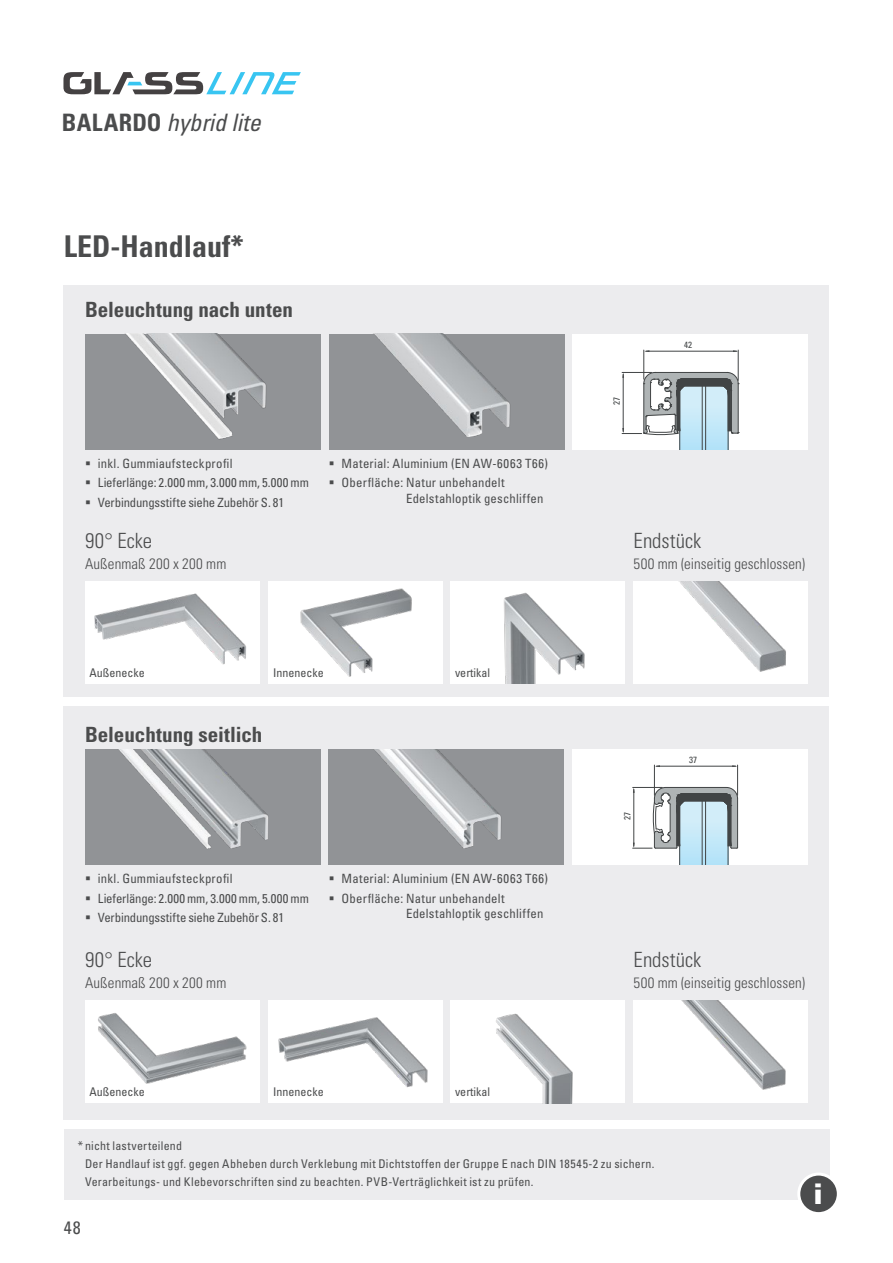
<style>
.page{position:relative;width:893px;height:1263px;background:#fff}
.page>*{position:absolute;margin:0;border:0;box-sizing:border-box;transform-origin:0 0}
.t1{font:700 condensed 30px "Univers LT Std";color:#4b4c4d}
.t2{font:900 28.5px "Univers LT Std";color:#fff}
.t3{font:italic condensed 24px "Univers LT Std";color:#4b4c4d}
.t4{font:700 condensed 21px "Univers LT Std";color:#4b4c4d}
.t5{font:300 condensed 21px "Univers LT Std";color:#4b4c4d}
.t6{font:condensed 18px "Univers LT Std";color:#4b4c4d}
.t7{font:300 condensed 15px "Univers LT Std";letter-spacing:.005em;color:#4b4c4d}
.t8{font:condensed 12.75px/15.3px "Univers LT Std";letter-spacing:.015em;color:#4b4c4d}
.t9{font:condensed 12.75px "Univers LT Std";letter-spacing:-.005em;color:#4b4c4d}
.t10{font:condensed 12.75px "Univers LT Std";letter-spacing:-.015em;color:#4b4c4d}
.t11{font:condensed 12px/18px "Univers LT Std";letter-spacing:.015em;color:#4b4c4d}
.t12{font:condensed 9px "Univers LT Std";color:#414445}
.s1{font-weight:700;font-style:normal}
</style>
<div class="page">
<svg style="left:63px;top:72px;width:238px;height:22px"></svg>
<div style="left:64px;top:285px;width:765px;height:835px;background:#ececee"></div>
<img style="left:85px;top:334px;width:235px;height:115px">
<img style="left:85px;top:749px;width:235px;height:116px">
<img style="left:329px;top:334px;width:235px;height:115px">
<img style="left:329px;top:749px;width:235px;height:116px">
<div style="left:573px;top:334px;width:235px;height:115px;background:#fff"></div>
<svg style="left:622px;top:350px;width:117px;height:99px"></svg>
<div style="left:573px;top:749px;width:235px;height:116px;background:#fff"></div>
<hr style="left:737px;top:765px;width:1px;height:30px;background:#414445">
<hr style="left:654px;top:765px;width:1px;height:30px;background:#414445">
<hr style="left:656px;top:766px;width:80px;height:1px;background:#414445">
<svg style="left:633px;top:787px;width:105px;height:78px"></svg>
<div style="left:0;top:697px;width:893px;height:9px;background:#fff"></div>
<div style="left:64px;top:1129px;width:765px;height:70px;background:#ececee"></div>
<div style="left:799px;top:1174px;width:39px;height:39px;background:#4b4c4d;border-radius:50%"></div>
<div style="left:797px;top:1172px;width:43px;height:43px;border:3px solid #fff;border-radius:50%"></div>
<img style="left:451px;top:581px;width:174px;height:102px">
<img style="left:451px;top:1001px;width:174px;height:102px">
<img style="left:634px;top:581px;width:174px;height:102px">
<img style="left:634px;top:1001px;width:174px;height:102px">
<img style="left:268px;top:581px;width:174px;height:102px">
<div style="left:268px;top:1001px;width:174px;height:102px;background:#fff"></div>
<img style="left:278px;top:1017px;width:150px;height:71px">
<div style="left:85px;top:581px;width:174px;height:102px;background:#fff"></div>
<img style="left:94px;top:593px;width:153px;height:72px">
<div style="left:85px;top:1001px;width:174px;height:102px;background:#fff"></div>
<img style="left:98px;top:1013px;width:149px;height:71px">
<h3 class="t3" style="left:62px;top:107px;width:200px"><span class="s1">BALARDO</span> hybrid lite</h3>
<h1 class="t1" style="left:64px;top:228px;width:181px">LED-Handlauf*</h1>
<h3 class="t4" style="left:85px;top:297px;width:210px">Beleuchtung nach unten</h3>
<p class="t8" style="left:85px;top:455px;width:149px">▪ inkl. Gummiaufsteckprofil</p>
<p class="t9" style="left:85px;top:475px;width:225px">▪ Lieferlänge: 2.000 mm, 3.000 mm, 5.000 mm</p>
<p class="t10" style="left:85px;top:494px;width:201px">▪ Verbindungsstifte siehe Zubehör S. 81</p>
<h3 class="t5" style="left:85px;top:528px;width:69px">90° Ecke</h3>
<p class="t7" style="left:85px;top:554px;width:143px">Außenmaß 200 x 200 mm</p>
<p class="t8" style="left:329px;top:455px;width:221px">▪ Material: Aluminium (EN AW-6063 T66)</p>
<p class="t8" style="left:406px;top:475px;width:139px;text-indent:-77px">▪ Oberfläche: Natur unbehandelt<br>Edelstahloptik geschliffen</p>
<p class="t12" style="left:611px;top:405px;width:9px;rotate:-90deg">27</p>
<p class="t12" style="left:684px;top:339px;width:9px">42</p>
<h3 class="t5" style="left:634px;top:528px;width:69px">Endstück</h3>
<p class="t7" style="left:634px;top:554px;width:173px">500 mm (einseitig geschlossen)</p>
<p class="t11" style="left:89px;top:663px;width:57px">Außenecke</p>
<p class="t11" style="left:273px;top:663px;width:52px">Innenecke</p>
<h3 class="t4" style="left:85px;top:722px;width:179px">Beleuchtung seitlich</h3>
<p class="t11" style="left:455px;top:663px;width:37px">vertikal</p>
<p class="t8" style="left:85px;top:871px;width:149px">▪ inkl. Gummiaufsteckprofil</p>
<p class="t9" style="left:85px;top:890px;width:225px">▪ Lieferlänge: 2.000 mm, 3.000 mm, 5.000 mm</p>
<p class="t10" style="left:85px;top:910px;width:201px">▪ Verbindungsstifte siehe Zubehör S. 81</p>
<h3 class="t5" style="left:85px;top:947px;width:69px">90° Ecke</h3>
<p class="t7" style="left:85px;top:974px;width:143px">Außenmaß 200 x 200 mm</p>
<p class="t8" style="left:329px;top:871px;width:221px">▪ Material: Aluminium (EN AW-6063 T66)</p>
<p class="t8" style="left:406px;top:890px;width:139px;text-indent:-77px">▪ Oberfläche: Natur unbehandelt<br>Edelstahloptik geschliffen</p>
<p class="t12" style="left:621px;top:820px;width:9px;rotate:-90deg">27</p>
<p class="t12" style="left:689px;top:754px;width:9px">37</p>
<h3 class="t5" style="left:634px;top:947px;width:69px">Endstück</h3>
<p class="t7" style="left:634px;top:974px;width:173px">500 mm (einseitig geschlossen)</p>
<p class="t11" style="left:89px;top:1083px;width:57px">Außenecke</p>
<p class="t11" style="left:273px;top:1083px;width:52px">Innenecke</p>
<p class="t11" style="left:455px;top:1083px;width:37px">vertikal</p>
<p class="t11" style="left:85px;top:1137px;width:571px;text-indent:-7px">*nicht lastverteilend<br>Der Handlauf ist ggf. gegen Abheben durch Verklebung mit Dichtstoffen der Gruppe E nach DIN 18545-2 zu sichern.<br>Verarbeitungs- und Klebevorschriften sind zu beachten. PVB-Verträglichkeit ist zu prüfen.</p>
<h3 class="t6" style="left:64px;top:1216px;width:18px">48</h3>
<h2 class="t2" style="left:813px;top:1176px;width:11px">i</h2>
</div>
